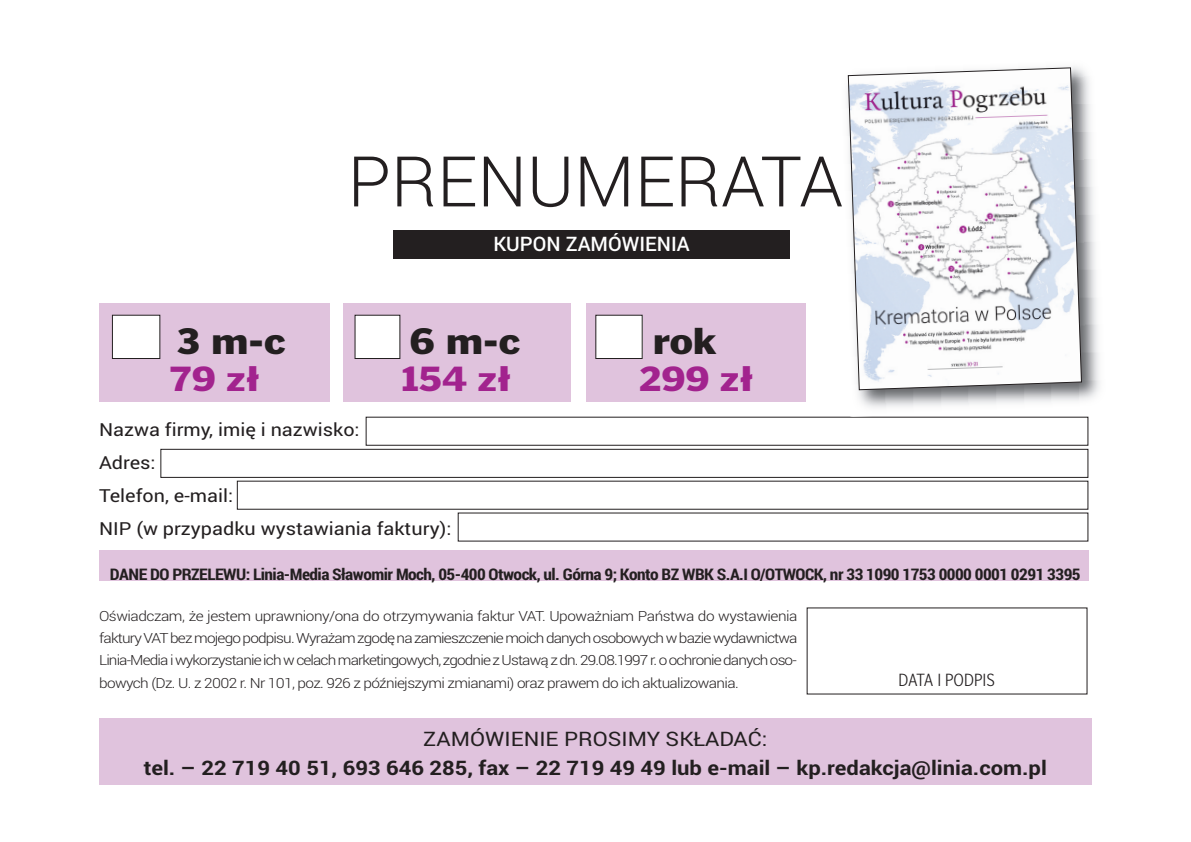
<style>
.page{position:relative;width:1191px;height:842px;background:#fff}
.page>*{position:absolute;margin:0;border:0;box-sizing:border-box;transform-origin:0 0}
.t1{font:300 70px "Roboto";color:#231f20}
.t2{font:900 36.4px "Poynter Gothic Text Pl";color:#231f20;scale:1.1 1}
.t3{font:900 34.6px "Poynter Gothic Text Pl";color:#a2238e;scale:1.1 1}
.t4{font:700 20px "Roboto";color:#231f20;scale:1.1 1}
.t5{font:20px "Roboto";color:#231f20;scale:1.1 1}
.t6{font:500 20px "Roboto";color:#fff}
.t7{font:300 condensed 18.2px "Poynter Gothic Text Pl";color:#231f20;scale:1.1 1}
.t8{font:18px/33px "Roboto";color:#231f20;scale:1.1 1}
.t9{font:700 16px "Roboto Condensed";letter-spacing:-.03em;color:#231f20;scale:1.1 1}
.t10{font:300 14px/22.2px "Roboto";letter-spacing:-.04em;color:#231f20;text-align:justify;scale:1.1 1}
</style>
<div class="page">
<div style="left:99px;top:303px;width:230px;height:99px;background:#e0c3dd"></div>
<div style="left:343px;top:303px;width:227px;height:99px;background:#e0c3dd"></div>
<div style="left:586px;top:303px;width:220px;height:99px;background:#e0c3dd"></div>
<div style="left:99px;top:719px;width:992px;height:66px;background:#e0c3dd"></div>
<div style="left:112px;top:315px;width:48px;height:43px;background:#fff"></div>
<div style="left:112px;top:315px;width:48px;height:44px;border:1px solid #231f20"></div>
<div style="left:355px;top:315px;width:45px;height:43px;background:#fff"></div>
<div style="left:596px;top:315px;width:46px;height:43px;background:#fff"></div>
<div style="left:365px;top:417px;width:723px;height:29px;border:1px solid #231f20"></div>
<div style="left:160px;top:449px;width:928px;height:29px;border:1px solid #231f20"></div>
<div style="left:237px;top:481px;width:851px;height:29px;border:1px solid #231f20"></div>
<div style="left:99px;top:550px;width:989px;height:30px;background:#e0c3dd"></div>
<div style="left:393px;top:230px;width:397px;height:28px;background:#231f20"></div>
<img style="left:838px;top:66px;width:262px;height:351px">
<svg style="left:847px;top:67px;width:235px;height:324px"></svg>
<h1 class="t1" style="left:347px;top:141px;width:497px">PRENUMERATA</h1>
<h3 class="t6" style="left:493px;top:232px;width:198px">KUPON ZAMÓWIENIA</h3>
<h2 class="t2" style="left:177px;top:320px;width:101px">3 m-c</h2>
<h2 class="t2" style="left:409px;top:320px;width:103px">6 m-c</h2>
<h2 class="t2" style="left:653px;top:320px;width:59px">rok</h2>
<h3 class="t3" style="left:170px;top:359px;width:84px">79 zł</h3>
<h3 class="t3" style="left:401px;top:359px;width:101px">154 zł</h3>
<h3 class="t3" style="left:638px;top:359px;width:106px">299 zł</h3>
<p class="t8" style="left:99px;top:414px;width:322px">Nazwa firmy, imię i nazwisko:<br>Adres:<br>Telefon, e-mail:<br>NIP (w przypadku wystawiania faktury):</p>
<p class="t9" style="left:110px;top:565px;width:884px">DANE DO PRZELEWU: Linia-Media Sławomir Moch, 05-400 Otwock, ul. Górna 9; Konto BZ WBK S.A.I O/OTWOCK, nr 33 1090 1753 0000 0001 0291 3395</p>
<p class="t10" style="left:99px;top:605px;width:636px">Oświadczam, że jestem uprawniony/ona do otrzymywania faktur VAT. Upoważniam Państwa do wystawienia faktury VAT bez mojego podpisu. Wyrażam zgodę na zamieszczenie moich danych osobowych w bazie wydawnictwa Linia-Media i wykorzystanie ich w celach marketingowych, zgodnie z Ustawą z dn. 29.08.1997 r. o ochronie danych oso&shy;bowych (Dz. U. z 2002 r. Nr 101, poz. 926 z późniejszymi zmianami) oraz prawem do ich aktualizowania.</p>
<h3 class="t7" style="left:898px;top:669px;width:89px">DATA I PODPIS</h3>
<h3 class="t5" style="left:423px;top:727px;width:314px">ZAMÓWIENIE PROSIMY SKŁADAĆ:</h3>
<h3 class="t4" style="left:144px;top:757px;width:822px">tel. – 22 719 40 51, 693 646 285, fax – 22 719 49 49 lub e-mail – kp.redakcja@linia.com.pl</h3>
</div>
